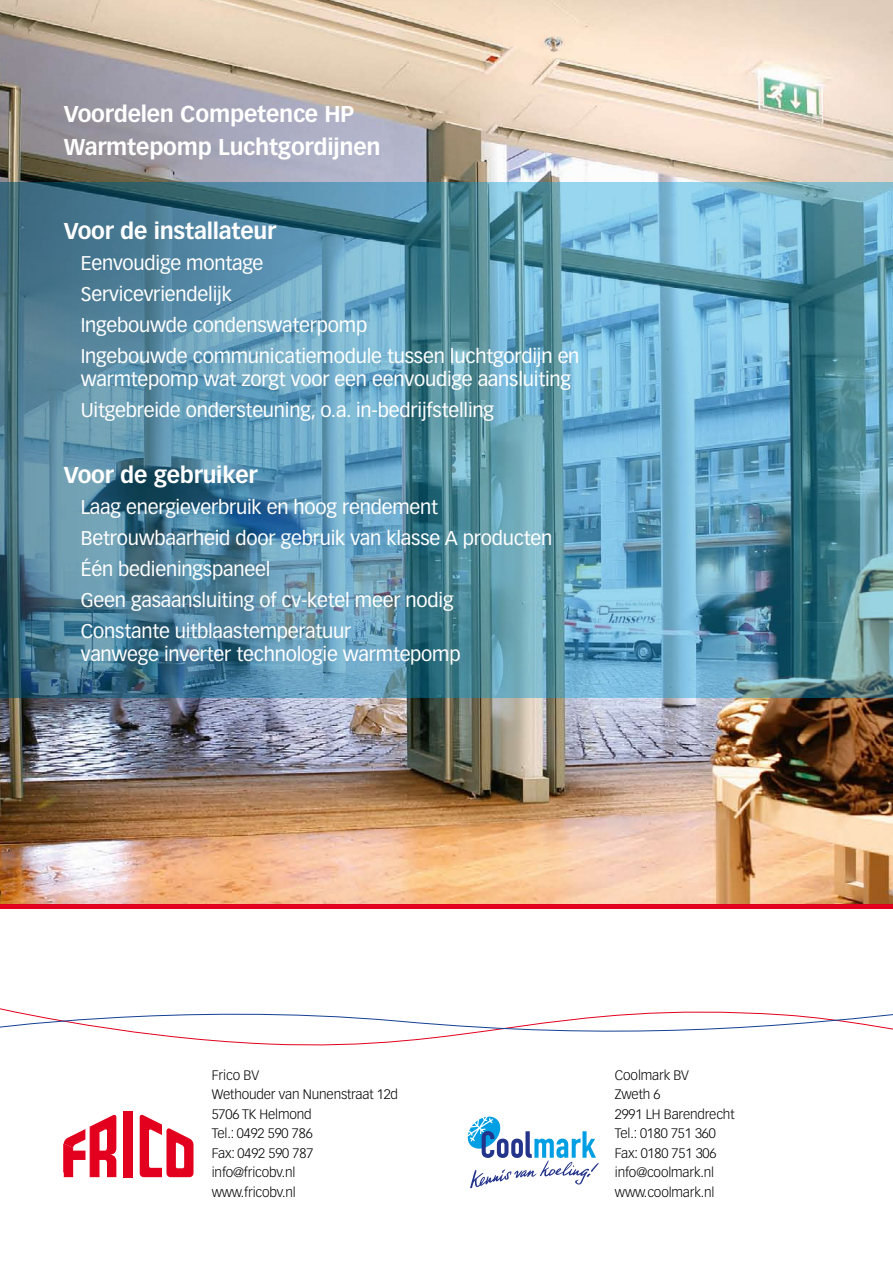
<style>
.page{position:relative;width:893px;height:1263px;background:#fff}
.page>*{position:absolute;margin:0;border:0;box-sizing:border-box;transform-origin:0 0}
.t1{font:700 22.5px/33px "Vectora LT Std";letter-spacing:-.01em;color:#fff}
.t2{font:19.5px/31px "Vectora LT Std";letter-spacing:-.01em;color:#fff}
.t3{font:300 13.5px/19.5px "Vectora LT Std";letter-spacing:-.01em;color:#000}
</style>
<div class="page">
<img style="left:0;top:0;width:893px;height:904px">
<svg style="left:515px;top:183px;width:378px;height:515px;background:#65a2ba"></svg>
<svg style="left:0;top:183px;width:515px;height:515px;background:#548aa2"></svg>
<div style="left:123px;top:1111px;width:10px;height:66px;background:#e3001e"></div>
<svg style="left:140px;top:1114px;width:53px;height:63px"></svg>
<svg style="left:64px;top:1114px;width:52px;height:63px"></svg>
<svg style="left:468px;top:1116px;width:131px;height:72px"></svg>
<hr style="left:0;top:904px;width:893px;height:4px;background:#e3001e">
<svg style="left:0;top:1008px;width:893px;height:38px"></svg>
<p class="t1" style="left:64px;top:98px;width:318px">Voordelen Competence HP<br>Warmtepomp Luchtgordijnen</p>
<p class="t1" style="left:64px;top:215px;width:214px">Voor de installateur</p>
<p class="t2" style="left:81px;top:248px;width:500px">Eenvoudige montage<br>Servicevriendelijk<br>Ingebouwde condenswaterpomp<br>Ingebouwde communicatiemodule tussen luchtgordijn en</p>
<p class="t2" style="left:81px;top:363px;width:492px">warmtepomp wat zorgt voor een eenvoudige aansluiting<br>Uitgebreide ondersteuning, o.a. in-bedrijfstelling</p>
<p class="t1" style="left:64px;top:459px;width:195px">Voor de gebruiker</p>
<p class="t2" style="left:81px;top:492px;width:473px">Laag energieverbruik en hoog rendement Betrouwbaarheid door gebruik van klasse A producten Één bedieningspaneel<br>Geen gasaansluiting of cv-ketel meer nodig<br>Constante uitblaastemperatuur</p>
<p class="t2" style="left:81px;top:638px;width:381px">vanwege inverter technologie warmtepomp</p>
<p class="t3" style="left:212px;top:1065px;width:188px">Frico BV<br>Wethouder van Nunenstraat 12d<br>5706 TK Helmond<br>Tel.: 0492 590 786<br>Fax: 0492 590 787 info@fricobv.nl<br>www.fricobv.nl</p>
<p class="t3" style="left:615px;top:1065px;width:121px">Coolmark BV<br>Zweth 6<br>2991 LH Barendrecht<br>Tel.: 0180 751 360<br>Fax: 0180 751 306 info@coolmark.nl www.coolmark.nl</p>
</div>
